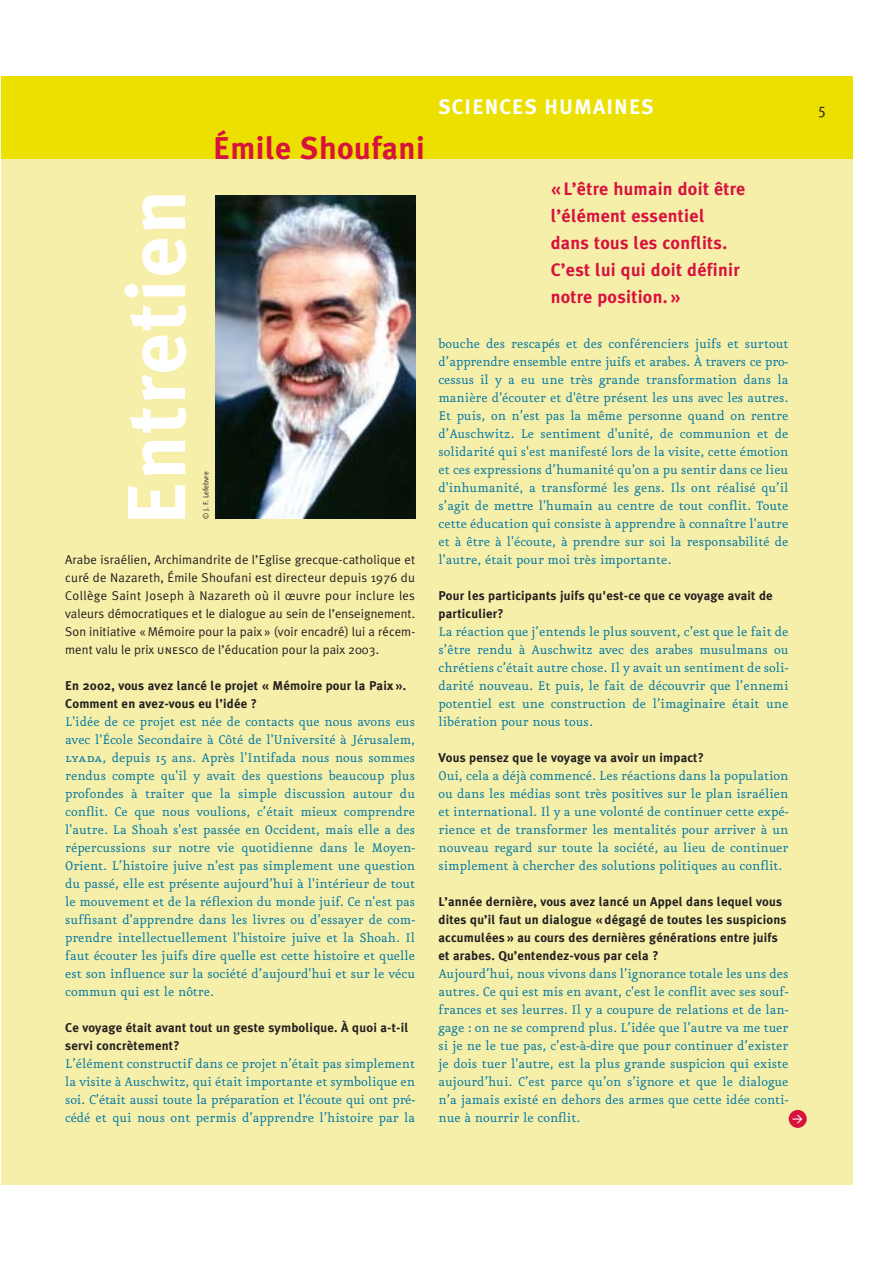
<style>
.page{position:relative;width:893px;height:1263px;background:#fff}
.page>*{position:absolute;margin:0;border:0;box-sizing:border-box;transform-origin:0 0}
.t1{font:700 82.2px "Meta Plus";letter-spacing:.02em;color:#fff}
.t2{font:700 31.5px "Meta Plus";letter-spacing:.015em;color:#d7123e}
.t3{font:700 21px "Meta Plus";letter-spacing:.055em;color:#fff}
.t4{font:700 18px/27px "Meta Plus";letter-spacing:.015em;color:#d7123e}
.t5{font:18px "Eureka";color:#231f1f}
.t6{font:15px/18px "Eureka";color:#0077a3;text-align:justify}
.t7{font:700 12.75px/18px "Meta Plus";letter-spacing:.015em;color:#231f1f}
.t8{font:12.75px/18px "Meta Plus Normal";letter-spacing:.005em;color:#231f1f;text-align:justify}
.t9{font:500 10.5px "DIN";color:#fff}
.t10{font:7.5px "Meta Plus Normal";color:#231f1f}
.s1{font-family:"Meta Plus Normal Caps"}
.s2{font-family:"Eureka Small Caps"}
</style>
<div class="page">
<div style="left:1px;top:76px;width:851px;height:1109px;background:#f6efaa"></div>
<div style="left:1px;top:76px;width:851px;height:83px;background:#ece000"></div>
<div style="left:788px;top:1110px;width:18px;height:18px;background:#d7123e;border-radius:50%"></div>
<img style="left:215px;top:195px;width:200px;height:324px">
<h1 class="t1" style="left:128px;top:526px;width:337px;rotate:-90deg">Entretien</h1>
<h2 class="t2" style="left:213px;top:137px;width:213px">Émile Shoufani</h2>
<p class="t10" style="left:203px;top:519px;width:49px;rotate:-90deg">© J. F. Lefebvre</p>
<p class="t8" style="left:65px;top:552px;width:351px">Arabe israélien, Archimandrite de l’Eglise grecque-catholique et curé de Nazareth, Émile Shoufani est directeur depuis 1976 du Collège Saint Joseph à Nazareth où il œuvre pour inclure les valeurs démocratiques et le dialogue au sein de l’enseignement.<br>Son initiative « Mémoire pour la paix » (voir encadré) lui a récem&shy;ment valu le prix <span class="s1">unesco</span> de l’éducation pour la paix 2003.</p>
<p class="t7" style="left:65px;top:678px;width:342px">En 2002, vous avez lancé le projet « Mémoire pour la Paix ».<br>Comment en avez-vous eu l’idée ?</p>
<p class="t6" style="left:65px;top:713px;width:351px">L'idée de ce projet est née de contacts que nous avons eus avec l'École Secondaire à Côté de l'Université à Jérusalem, <span class="s2">lyada</span>, depuis 15 ans. Après l'Intifada nous nous sommes rendus compte qu'il y avait des questions beaucoup plus profondes à traiter que la simple discussion autour du conflit. Ce que nous voulions, c’était mieux comprendre l'autre. La Shoah s'est passée en Occident, mais elle a des répercussions sur notre vie quotidienne dans le Moyen-Orient. L’histoire juive n'est pas simplement une question du passé, elle est présente aujourd’hui à l'intérieur de tout le mouvement et de la réflexion du monde juif. Ce n'est pas suffisant d'apprendre dans les livres ou d’essayer de com&shy;prendre intellectuellement l'histoire juive et la Shoah. Il faut écouter les juifs dire quelle est cette histoire et quelle est son influence sur la société d’aujourd'hui et sur le vécu commun qui est le nôtre.</p>
<p class="t7" style="left:65px;top:1020px;width:344px">Ce voyage était avant tout un geste symbolique. À quoi a-t-il servi concrètement?</p>
<p class="t6" style="left:65px;top:1055px;width:351px">L’élément constructif dans ce projet n’était pas simplement la visite à Auschwitz, qui était importante et symbolique en soi. C’était aussi toute la préparation et l'écoute qui ont pré&shy;cédé et qui nous ont permis d’apprendre l’histoire par la</p>
<h3 class="t3" style="left:438px;top:99px;width:217px">SCIENCES HUMAINES</h3>
<p class="t5" style="left:818px;top:101px;width:9px">5</p>
<p class="t4" style="left:550px;top:177px;width:196px">« L’être humain doit être l’élément essentiel dans tous les conflits.<br>C’est lui qui doit définir notre position. »</p>
<p class="t6" style="left:438px;top:335px;width:351px">bouche des rescapés et des conférenciers juifs et surtout d’apprendre ensemble entre juifs et arabes. À travers ce pro&shy;cessus il y a eu une très grande transformation dans la manière d'écouter et d'être présent les uns avec les autres.<br>Et puis, on n’est pas la même personne quand on rentre d’Auschwitz. Le sentiment d'unité, de communion et de solidarité qui s'est manifesté lors de la visite, cette émotion et ces expressions d’humanité qu'on a pu sentir dans ce lieu d'inhumanité, a transformé les gens. Ils ont réalisé qu’il s’agit de mettre l'humain au centre de tout conflit. Toute cette éducation qui consiste à apprendre à connaître l'autre et à être à l'écoute, à prendre sur soi la responsabilité de l'autre, était pour moi très importante.</p>
<p class="t7" style="left:438px;top:588px;width:336px">Pour les participants juifs qu'est-ce que ce voyage avait de particulier?</p>
<p class="t6" style="left:438px;top:623px;width:351px">La réaction que j’entends le plus souvent, c’est que le fait de s’être rendu à Auschwitz avec des arabes musulmans ou chrétiens c’était autre chose. Il y avait un sentiment de soli&shy;darité nouveau. Et puis, le fait de découvrir que l’ennemi potentiel est une construction de l’imaginaire était une libération pour nous tous.</p>
<p class="t7" style="left:438px;top:750px;width:267px">Vous pensez que le voyage va avoir un impact?</p>
<p class="t6" style="left:438px;top:767px;width:351px">Oui, cela a déjà commencé. Les réactions dans la population ou dans les médias sont très positives sur le plan israélien et international. Il y a une volonté de continuer cette expé&shy;rience et de transformer les mentalités pour arriver à un nouveau regard sur toute la société, au lieu de continuer simplement à chercher des solutions politiques au conflit.</p>
<p class="t7" style="left:438px;top:894px;width:349px">L’année dernière, vous avez lancé un Appel dans lequel vous dites qu’il faut un dialogue « dégagé de toutes les suspicions accumulées » au cours des dernières générations entre juifs et arabes. Qu’entendez-vous par cela ?</p>
<p class="t6" style="left:438px;top:965px;width:351px">Aujourd’hui, nous vivons dans l’ignorance totale les uns des autres. Ce qui est mis en avant, c'est le conflit avec ses souf&shy;frances et ses leurres. Il y a coupure de relations et de lan&shy;gage : on ne se comprend plus. L’idée que l’autre va me tuer si je ne le tue pas, c’est-à-dire que pour continuer d’exister je dois tuer l'autre, est la plus grande suspicion qui existe aujourd’hui. C’est parce qu’on s’ignore et que le dialogue n’a jamais existé en dehors des armes que cette idée conti&shy;nue à nourrir le conflit.</p>
<p class="t9" style="left:792px;top:1115px;width:12px">&gt;</p>
</div>
